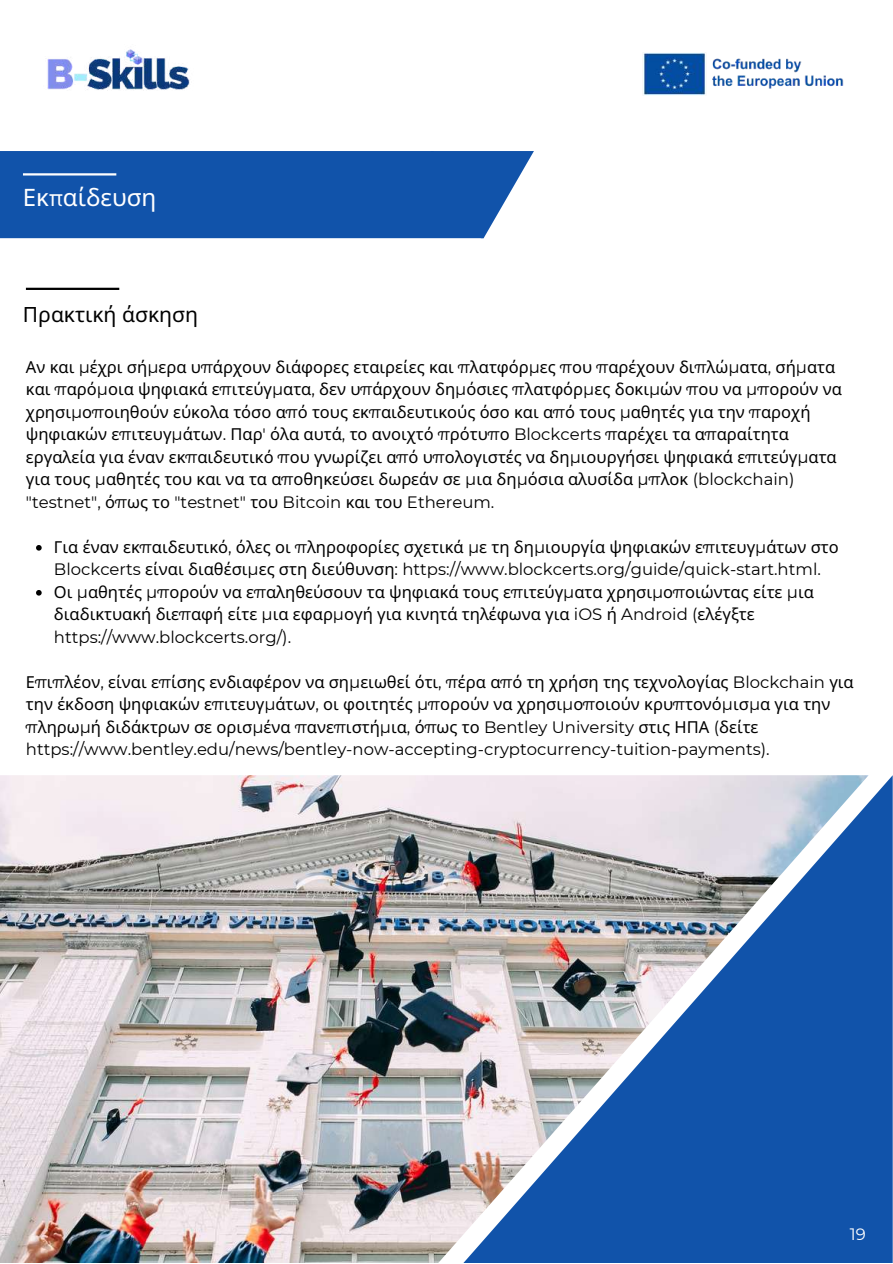
<style>
.page{position:relative;width:893px;height:1264px;background:#fff}
.page>*{position:absolute;margin:0;border:0;box-sizing:border-box;transform-origin:0 0}
.t1{font:24px "Noto Sans";color:#fff}
.t2{font:21px "Noto Sans";color:#000}
.t3{font:16.5px/22.5px "Noto Sans";color:#000}
.t4{font:16.5px "Montserrat";color:#000}
.t5{font:16.5px "Montserrat";color:#fff}
.s1{font-family:"Questrial"}
.s2{font-family:"Montserrat"}
.s3{font-family:"Noto Sans"}
</style>
<div class="page">
<div style="left:0;top:151px;width:534px;height:87px;background:#1153aa"></div>
<hr style="left:23px;top:173px;width:93px;height:2px;background:#fff">
<img style="left:47px;top:49px;width:143px;height:42px">
<img style="left:643px;top:52px;width:201px;height:44px">
<hr style="left:26px;top:288px;width:93px;height:2px;background:#000">
<img style="left:0;top:775px;width:376px;height:487px">
<img style="left:376px;top:775px;width:516px;height:487px">
<svg style="left:36px;top:545px;width:6px;height:5px"></svg>
<svg style="left:36px;top:590px;width:6px;height:5px"></svg>
<h1 class="t1" style="left:23px;top:180px;width:135px">Εκ<span class="s1">π</span>αίδευση</h1>
<p class="t2" style="left:23px;top:299px;width:177px">Πρακτική άσκηση</p>
<p class="t3" style="left:26px;top:355px;width:817px">Αν και <span class="s2">μ</span>έχρι σή<span class="s2">μ</span>ερα υ<span class="s2">π</span>άρχουν διάφορες εταιρείες και <span class="s2">π</span>λατφόρ<span class="s2">μ</span>ες <span class="s2">π</span>ου <span class="s2">π</span>αρέχουν δι<span class="s2">π</span>λώ<span class="s2">μ</span>ατα<span class="s2">,</span> σή<span class="s2">μ</span>ατα και <span class="s2">π</span>αρό<span class="s2">μ</span>οια ψηφιακά ε<span class="s2">π</span>ιτεύγ<span class="s2">μ</span>ατα<span class="s2">,</span> δεν υ<span class="s2">π</span>άρχουν δη<span class="s2">μ</span>όσιες <span class="s2">π</span>λατφόρ<span class="s2">μ</span>ες δοκι<span class="s2">μ</span>ών <span class="s2">π</span>ου να <span class="s2">μπ</span>ορούν να χρησι<span class="s2">μ</span>ο<span class="s2">π</span>οιηθούν εύκολα τόσο α<span class="s2">π</span>ό τους εκ<span class="s2">π</span>αιδευτικούς όσο και α<span class="s2">π</span>ό τους <span class="s2">μ</span>αθητές για την <span class="s2">π</span>αροχή ψηφιακών ε<span class="s2">π</span>ιτευγ<span class="s2">μ</span>άτων<span class="s2">.</span> Παρ<span class="s2">'</span> όλα αυτά<span class="s2">,</span> το ανοιχτό <span class="s2">π</span>ρότυ<span class="s2">π</span>ο <span class="s2">Blockcerts π</span>αρέχει τα α<span class="s2">π</span>αραίτητα εργαλεία για έναν εκ<span class="s2">π</span>αιδευτικό <span class="s2">π</span>ου γνωρίζει α<span class="s2">π</span>ό υ<span class="s2">π</span>ολογιστές να δη<span class="s2">μ</span>ιουργήσει ψηφιακά ε<span class="s2">π</span>ιτεύγ<span class="s2">μ</span>ατα για τους <span class="s2">μ</span>αθητές του και να τα α<span class="s2">π</span>οθηκεύσει δωρεάν σε <span class="s2">μ</span>ια δη<span class="s2">μ</span>όσια αλυσίδα <span class="s2">μπ</span>λοκ <span class="s2">(blockchain)</span></p>
<p class="t4" style="left:26px;top:492px;width:470px">"testnet", <span class="s3">ό</span>π<span class="s3">ως το</span> "testnet" <span class="s3">του</span> Bitcoin <span class="s3">και του</span> Ethereum.</p>
<p class="t3" style="left:54px;top:535px;width:786px">Για έναν εκ<span class="s2">π</span>αιδευτικό<span class="s2">,</span> όλες οι <span class="s2">π</span>ληροφορίες σχετικά <span class="s2">μ</span>ε τη δη<span class="s2">μ</span>ιουργία ψηφιακών ε<span class="s2">π</span>ιτευγ<span class="s2">μ</span>άτων στο</p>
<p class="t4" style="left:54px;top:559px;width:768px">Blockcerts <span class="s3">είναι διαθέσι</span>μ<span class="s3">ες στη διεύθυνση</span>: https://www.blockcerts.org/guide/quick-start.html.</p>
<p class="t3" style="left:54px;top:580px;width:761px">Οι <span class="s2">μ</span>αθητές <span class="s2">μπ</span>ορούν να ε<span class="s2">π</span>αληθεύσουν τα ψηφιακά τους ε<span class="s2">π</span>ιτεύγ<span class="s2">μ</span>ατα χρησι<span class="s2">μ</span>ο<span class="s2">π</span>οιώντας είτε <span class="s2">μ</span>ια διαδικτυακή διε<span class="s2">π</span>αφή είτε <span class="s2">μ</span>ια εφαρ<span class="s2">μ</span>ογή για κινητά τηλέφωνα για <span class="s2">iOS</span> ή <span class="s2">Android (</span>ελέγξτε</p>
<p class="t4" style="left:54px;top:627px;width:239px">https://www.blockcerts.org/).</p>
<p class="t3" style="left:26px;top:670px;width:829px">Ε<span class="s2">π</span>ι<span class="s2">π</span>λέον<span class="s2">,</span> είναι ε<span class="s2">π</span>ίσης ενδιαφέρον να ση<span class="s2">μ</span>ειωθεί ότι<span class="s2">, π</span>έρα α<span class="s2">π</span>ό τη χρήση της τεχνολογίας <span class="s2">Blockchain</span> για την έκδοση ψηφιακών ε<span class="s2">π</span>ιτευγ<span class="s2">μ</span>άτων<span class="s2">,</span> οι φοιτητές <span class="s2">μπ</span>ορούν να χρησι<span class="s2">μ</span>ο<span class="s2">π</span>οιούν κρυ<span class="s2">π</span>τονό<span class="s2">μ</span>ισ<span class="s2">μ</span>α για την <span class="s2">π</span>ληρω<span class="s2">μ</span>ή διδάκτρων σε ορισ<span class="s2">μ</span>ένα <span class="s2">π</span>ανε<span class="s2">π</span>ιστή<span class="s2">μ</span>ια<span class="s2">,</span> ό<span class="s2">π</span>ως το <span class="s2">Bentley University</span> στις ΗΠΑ <span class="s2">(</span>δείτε</p>
<p class="t4" style="left:26px;top:739px;width:745px">https://www.bentley.edu/news/bentley-now-accepting-cryptocurrency-tuition-payments).</p>
<p class="t5" style="left:849px;top:1224px;width:17px">19</p>
</div>
